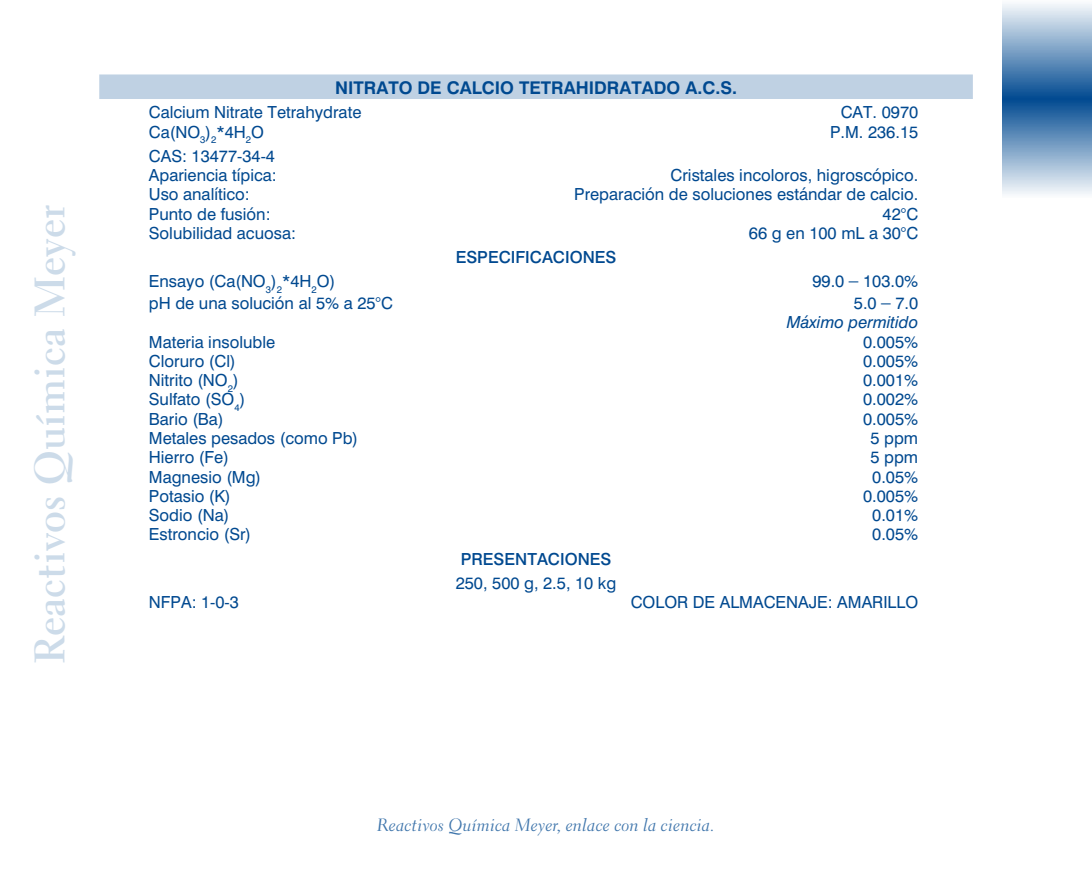
<style>
.page{position:relative;width:1092px;height:869px;background:#fff}
.page>*{position:absolute;margin:0;border:0;box-sizing:border-box;transform-origin:0 0}
.t1{font:42px "Transitional 521 BT Bold A";color:#ccdbe9}
.t2{font:17.5px "Transitional 521 BT Cursive A";color:#4076ac}
.t3{font:700 17.5px "Swiss 721 BT";color:#004990}
.t4{font:16.62px/19.2px "Swiss 721 BT";color:#004990}
.t5{font:500 16.62px "Swiss 721 BT";color:#004990}
.t6{font:italic 16.62px/19.2px "Swiss 721 BT";color:#004990;text-align:right}
.s1{font-size:19.25px}
.s2{font-style:normal}
.s3{font-style:normal;font-size:19.25px}
</style>
<div class="page">
<svg style="left:1002px;top:4px;width:89px;height:190px;background:#799fc4"></svg>
<div style="left:99px;top:74px;width:873px;height:25px;background:#bfd1e3"></div>
<h1 class="t1" style="left:24px;top:664px;width:461px;rotate:-90deg">Reactivos Química Meyer</h1>
<p class="t3" style="left:335px;top:77px;width:403px">NITRATO DE CALCIO TETRAHIDRATADO A.C.S.</p>
<p class="t4" style="left:149px;top:102px;width:214px">Calcium Nitrate Tetrahydrate</p>
<p class="t4" style="left:840px;top:102px;width:79px">CAT. 0970</p>
<p class="t4" style="left:149px;top:122px;width:117px">Ca(NO<sub>3</sub>)<sub>2</sub>*4H<sub>2</sub>O</p>
<p class="t4" style="left:830px;top:122px;width:90px">P.M. 236.15</p>
<p class="t4" style="left:149px;top:146px;width:129px">CAS: 13477-34-4<br>Apariencia típica:</p>
<p class="t4" style="left:670px;top:165px;width:249px">Cristales incoloros, higroscópico.</p>
<p class="t4" style="left:149px;top:184px;width:102px">Uso analítico:</p>
<p class="t4" style="left:574px;top:184px;width:345px">Preparación de soluciones estándar de calcio.</p>
<p class="t4" style="left:149px;top:204px;width:123px">Punto de fusión:</p>
<p class="t4" style="left:882px;top:204px;width:37px">42°C</p>
<p class="t4" style="left:149px;top:223px;width:149px">Solubilidad acuosa:</p>
<p class="t4" style="left:749px;top:223px;width:171px">66 g en 100 mL a 30°C</p>
<p class="t5" style="left:455px;top:247px;width:162px">ESPECIFICACIONES</p>
<p class="t4" style="left:149px;top:271px;width:188px">Ensayo (Ca(NO<sub>3</sub>)<sub>2</sub>*4H<sub>2</sub>O)</p>
<p class="t4" style="left:812px;top:271px;width:107px">99.0 <span class="s1">–</span> 103.0%</p>
<p class="t4" style="left:149px;top:293px;width:245px">pH de una solución al 5% a 25°C</p>
<p class="t6" style="left:786px;top:293px;width:133px"><span class="s2">5.0</span> <span class="s3">–</span> <span class="s2">7.0<br></span>Máximo permitido</p>
<p class="t4" style="left:149px;top:332px;width:128px">Materia insoluble</p>
<p class="t4" style="left:863px;top:332px;width:57px">0.005%</p>
<p class="t4" style="left:149px;top:351px;width:88px">Cloruro (Cl)</p>
<p class="t4" style="left:863px;top:351px;width:57px">0.005%</p>
<p class="t4" style="left:149px;top:370px;width:91px">Nitrito (NO<sub>2</sub>)</p>
<p class="t4" style="left:863px;top:370px;width:57px">0.001%</p>
<p class="t4" style="left:149px;top:389px;width:98px">Sulfato (SO<sub>4</sub>)</p>
<p class="t4" style="left:863px;top:389px;width:57px">0.002%</p>
<p class="t4" style="left:149px;top:409px;width:76px">Bario (Ba)</p>
<p class="t4" style="left:863px;top:409px;width:57px">0.005%</p>
<p class="t4" style="left:149px;top:428px;width:211px">Metales pesados (como Pb)</p>
<p class="t4" style="left:870px;top:428px;width:49px">5 ppm</p>
<p class="t4" style="left:149px;top:447px;width:82px">Hierro (Fe)</p>
<p class="t4" style="left:870px;top:447px;width:49px">5 ppm</p>
<p class="t4" style="left:149px;top:466px;width:114px">Magnesio (Mg)</p>
<p class="t4" style="left:872px;top:466px;width:47px">0.05%</p>
<p class="t4" style="left:149px;top:486px;width:83px">Potasio (K)</p>
<p class="t4" style="left:863px;top:486px;width:57px">0.005%</p>
<p class="t4" style="left:149px;top:505px;width:82px">Sodio (Na)</p>
<p class="t4" style="left:872px;top:505px;width:47px">0.01%</p>
<p class="t4" style="left:149px;top:524px;width:104px">Estroncio (Sr)</p>
<p class="t4" style="left:872px;top:524px;width:47px">0.05%</p>
<p class="t5" style="left:460px;top:548px;width:152px">PRESENTACIONES</p>
<p class="t4" style="left:455px;top:573px;width:162px">250, 500 g, 2.5, 10 kg</p>
<p class="t4" style="left:149px;top:592px;width:91px">NFPA: 1-0-3</p>
<p class="t4" style="left:630px;top:592px;width:289px">COLOR DE ALMACENAJE: AMARILLO</p>
<p class="t2" style="left:377px;top:814px;width:339px">Reactivos Química Meyer, enlace con la ciencia.</p>
</div>
